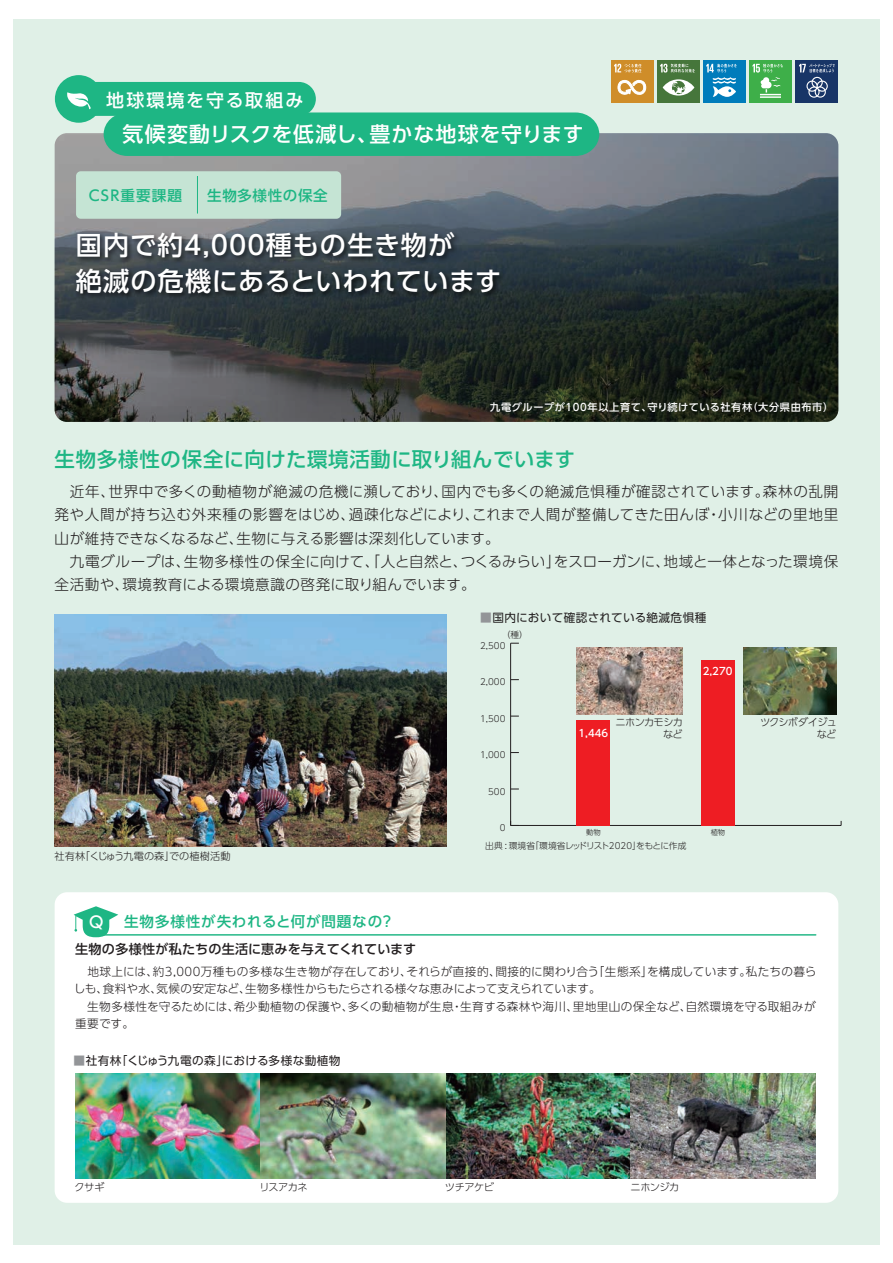
<style>
.page{position:relative;width:893px;height:1263px;background:#fff}
.page>*{position:absolute;margin:0;border:0;box-sizing:border-box;transform-origin:0 0}
.t1{font:500 26.25px/36.5px "UD Shin Go Pro";letter-spacing:.03em;color:#fff}
.t2{font:500 21px "UD Shin Go Pro";letter-spacing:.04em;color:#fff}
.t3{font:500 20.4px "UD Shin Go Pro";letter-spacing:.03em;color:#1eb684}
.t4{font:500 18px "UD Shin Go Pro";letter-spacing:.12em;color:#fff}
.t5{font:500 15.9px "UD Shin Go Pro";color:#fff}
.t6{font:300 14.55px/23.2px "UD Shin Go Pro";letter-spacing:.03em;color:#231f20}
.t7{font:500 14.55px "UD Shin Go Pro";letter-spacing:.06em;color:#1eb684}
.t8{font:500 14.55px "UD Shin Go Pro";letter-spacing:.04em;color:#1eb684}
.t9{font:500 14.55px "UD Shin Go Pro";letter-spacing:.08em;color:#1eb684}
.t10{font:500 13.05px "UD Shin Go Pro";letter-spacing:.01em;color:#231f20}
.t11{font:300 11.7px/17.4px "UD Shin Go Pro";letter-spacing:.02em;color:#231f20}
.t12{font:11.7px "UD Shin Go Pro";letter-spacing:.025em;color:#231f20}
.t13{font:500 10.2px "UD Shin Go Pro";letter-spacing:.06em;color:#fff}
.t14{font:300 10.2px/11.7px "UD Shin Go Pro";letter-spacing:-.055em;color:#231f20;text-align:right}
.t15{font:300 10.2px "UD Shin Go Pro";letter-spacing:.01em;color:#231f20}
.t16{font:300 8.7px "UD Shin Go Pro";letter-spacing:-.03em;color:#231f20}
.t17{font:300 8.7px "UD Shin Go Pro";color:#231f20}
.t18{font:300 7.2px "UD Shin Go Pro";color:#231f20}
.s1{color:#939598}
</style>
<div class="page">
<div style="left:13px;top:19px;width:867px;height:1225px;background:#e0f0e7"></div>
<svg style="left:55px;top:133px;width:783px;height:289px;background:#42494b"></svg>
<div style="left:55px;top:892px;width:783px;height:311px;background:#fff;border-radius:12px"></div>
<div style="left:70px;top:82px;width:246px;height:34px;background:#1eb684;border-radius:17px"></div>
<div style="left:104px;top:112px;width:495px;height:44px;background:#1eb684"></div>
<div style="left:55px;top:75px;width:48px;height:48px;background:#1eb684;border-radius:50%"></div>
<svg style="left:67px;top:92px;width:24px;height:17px"></svg>
<div style="left:76px;top:171px;width:265px;height:48px;background:#c5e4d4;border-radius:5px"></div>
<hr style="left:197px;top:176px;width:1px;height:38px;background:#1eb684">
<svg style="left:73px;top:906px;width:49px;height:32px"></svg>
<hr style="left:92px;top:934px;width:724px;height:1px;background:#1eb684">
<img style="left:71px;top:227px;width:440px;height:82px">
<img style="left:55px;top:615px;width:391px;height:231px">
<hr style="left:511px;top:825px;width:330px;height:1px;background:#231f20">
<hr style="left:510px;top:643px;width:1px;height:182px;background:#231f20">
<svg style="left:510px;top:821px;width:9px;height:5px"></svg>
<div style="left:702px;top:660px;width:33px;height:165px;background:#ee1d23"></div>
<div style="left:577px;top:720px;width:33px;height:105px;background:#ee1d23"></div>
<img style="left:577px;top:647px;width:105px;height:68px">
<img style="left:744px;top:647px;width:92px;height:68px">
<img style="left:75px;top:1073px;width:741px;height:105px">
<div style="left:611px;top:60px;width:42px;height:43px;background:#cf8d29"></div>
<svg style="left:617px;top:80px;width:29px;height:15px"></svg>
<svg style="left:614px;top:64px;width:27px;height:9px"></svg>
<div style="left:657px;top:60px;width:43px;height:43px;background:#46763b"></div>
<svg style="left:663px;top:79px;width:31px;height:17px"></svg>
<svg style="left:660px;top:64px;width:35px;height:9px"></svg>
<div style="left:703px;top:60px;width:43px;height:43px;background:#007cbb"></div>
<svg style="left:706px;top:64px;width:31px;height:33px"></svg>
<div style="left:749px;top:60px;width:43px;height:43px;background:#3eaf49"></div>
<hr style="left:760px;top:96px;width:21px;height:2px;background:#fff">
<svg style="left:752px;top:64px;width:31px;height:31px"></svg>
<div style="left:795px;top:60px;width:43px;height:43px;background:#183567"></div>
<svg style="left:799px;top:64px;width:36px;height:34px"></svg>
<p class="t4" style="left:106px;top:86px;width:199px">地球環境を守る取組み</p>
<h2 class="t2" style="left:123px;top:117px;width:463px">気候変動リスクを低減し、豊かな地球を守ります</h2>
<p class="t9" style="left:89px;top:184px;width:95px">CSR重要課題</p>
<p class="t8" style="left:207px;top:184px;width:122px">生物多様性の保全</p>
<h1 class="t1" style="left:76px;top:226px;width:427px">国内で約4,000種もの生き物が<br>絶滅の危機にあるといわれています</h1>
<p class="t13" style="left:490px;top:398px;width:344px">九電グループが100年以上育て、守り続けている社有林（大分県由布市）</p>
<h3 class="t3" style="left:55px;top:443px;width:522px">生物多様性の保全に向けた環境活動に取り組んでいます</h3>
<p class="t6" style="left:55px;top:479px;width:785px">　近年、世界中で多くの動植物が絶滅の危機に瀕しており、国内でも多くの絶滅危惧種が確認されています。森林の乱開発や人間が持ち込む外来種の影響をはじめ、過疎化などにより、これまで人間が整備してきた田んぼ・小川などの里地里山が維持できなくなるなど、生物に与える影響は深刻化しています。<br>　九電グループは、生物多様性の保全に向けて、「人と自然と、つくるみらい」をスローガンに、地域と一体となった環境保全活動や、環境教育による環境意識の啓発に取り組んでいます。</p>
<p class="t12" style="left:480px;top:608px;width:228px"><span class="s1">■</span>国内において確認されている絶滅危惧種</p>
<p class="t17" style="left:502px;top:627px;width:28px">（種）</p>
<p class="t15" style="left:55px;top:848px;width:177px">社有林「くじゅう九電の森」での植樹活動</p>
<p class="t17" style="left:480px;top:639px;width:27px">2,500</p>
<p class="t17" style="left:480px;top:675px;width:27px">2,000</p>
<p class="t17" style="left:480px;top:711px;width:27px">1,500</p>
<p class="t17" style="left:480px;top:748px;width:27px">1,000</p>
<p class="t17" style="left:488px;top:784px;width:19px">500</p>
<p class="t17" style="left:500px;top:821px;width:7px">0</p>
<p class="t14" style="left:615px;top:716px;width:69px">ニホンカモシカ</p>
<p class="t13" style="left:578px;top:724px;width:31px">1,446</p>
<p class="t14" style="left:663px;top:728px;width:21px">など</p>
<p class="t18" style="left:586px;top:827px;width:16px">動物</p>
<p class="t16" style="left:485px;top:839px;width:203px">出典 : 環境省「環境省レッドリスト2020」をもとに作成</p>
<p class="t13" style="left:703px;top:663px;width:31px">2,270</p>
<p class="t18" style="left:711px;top:827px;width:16px">植物</p>
<p class="t14" style="left:760px;top:716px;width:78px">ツクシボダイジュなど</p>
<p class="t7" style="left:124px;top:910px;width:284px">生物多様性が失われると何が問題なの？　</p>
<p class="t10" style="left:75px;top:939px;width:342px">生物の多様性が私たちの生活に恵みを与えてくれています</p>
<p class="t11" style="left:74px;top:962px;width:744px">　地球上には、約3,000万種もの多様な生き物が存在しており、それらが直接的、間接的に関わり合う「生態系」を構成しています。私たちの暮らしも、食料や水、気候の安定など、生物多様性からもたらされる様々な恵みによって支えられています。<br>　生物多様性を守るためには、希少動植物の保護や、多くの動植物が生息・生育する森林や海川、里地里山の保全など、自然環境を守る取組みが重要です。</p>
<p class="t5" style="left:89px;top:909px;width:16px">Q</p>
<p class="t12" style="left:74px;top:1051px;width:268px"><span class="s1">■</span>社有林「くじゅう九電の森」における多様な動植物</p>
<p class="t14" style="left:75px;top:1181px;width:32px">クサギ</p>
<p class="t14" style="left:259px;top:1181px;width:50px">リスアカネ</p>
<p class="t14" style="left:445px;top:1181px;width:51px">ツチアケビ</p>
<p class="t14" style="left:630px;top:1181px;width:50px">ニホンジカ</p>
</div>
